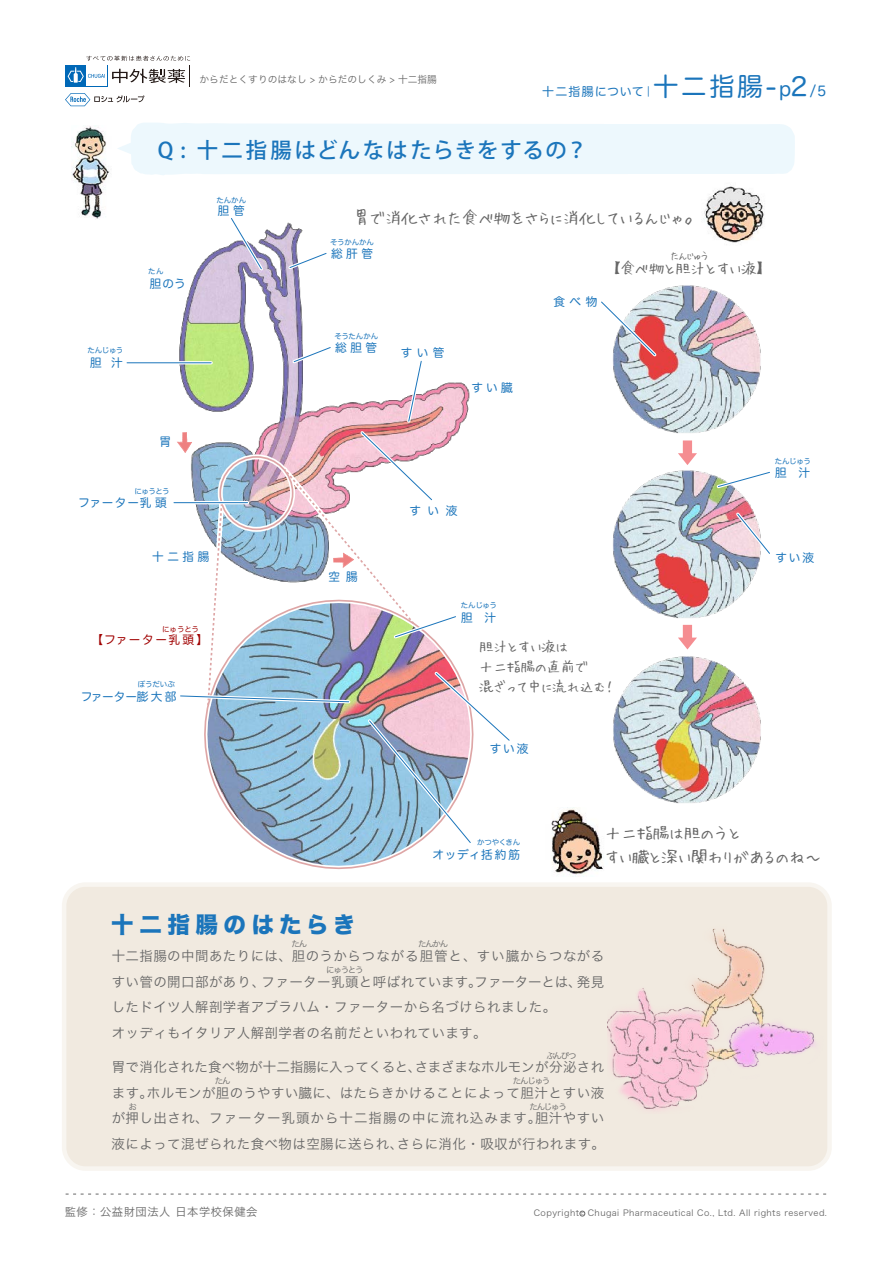
<style>
.page{position:relative;width:893px;height:1263px;background:#fff}
.page>*{position:absolute;margin:0;border:0;box-sizing:border-box;transform-origin:0 0}
.t1{font:22.5px "Hira Kaku Std N W8";letter-spacing:.24em;color:#1b75bb}
.t2{font:500 21.3px "Koz Go Pro";letter-spacing:.09em;color:#1b75bb}
.t3{font:16.5px/24px "Hui Font P";letter-spacing:-.025em;color:#666}
.t4{font:15px "Hui Font P";letter-spacing:-.025em;color:#666}
.t5{font:14.1px/20px "Hui Font P";letter-spacing:-.025em;color:#666}
.t6{font:13.5px/25.5px "Hira Kaku Pro W3";letter-spacing:.03em;color:#666}
.t7{font:12px "Hira Maru Pro W4";letter-spacing:.075em;color:#1b75bb}
.t8{font:11.7px "Hira Maru Pro W4";letter-spacing:.175em;color:#1b75bb}
.t9{font:11.7px "Hira Maru Pro W4";letter-spacing:.12em;color:#a00000}
.t10{font:11.7px "Hira Maru Pro W4";color:#1b75bb}
.t11{font:11.7px "Hira Maru Pro W4";letter-spacing:.08em;color:#1b75bb}
.t12{font:11.7px "Hira Maru Pro W4";letter-spacing:.065em;color:#1b75bb}
.t13{font:11.25px "Hira Kaku Pro W3";letter-spacing:.05em;color:#666}
.t14{font:10.5px "Hui Font P";letter-spacing:-.125em;color:#666}
.t15{font:9.75px "Hira Kaku Pro W3";color:#666}
.t16{font:8.55px "Hira Kaku Pro W3";letter-spacing:.05em;color:#666}
.t17{font:7.5px "Hira Maru Pro W4";letter-spacing:-.04em;color:#1b75bb}
.t18{font:7.5px "Hira Maru Pro W4";letter-spacing:-.02em;color:#a00000}
.s1{font-family:"Hira Maru Pro N W4";font-size:25.5px}
.s2{font-family:"Hira Maru Pro N W4";font-size:19.5px}
.s3{font-size:13.5px}
.s4{font-size:5.4px}
</style>
<div class="page">
<div style="left:64px;top:884px;width:765px;height:284px;background:#f1eae0;border-radius:21px"></div>
<div style="left:62px;top:882px;width:770px;height:289px;border:4px solid #f8f5f0;border-radius:21px"></div>
<img style="left:551px;top:808px;width:53px;height:68px">
<img style="left:703px;top:186px;width:61px;height:57px">
<img style="left:173px;top:222px;width:130px;height:281px">
<img style="left:607px;top:923px;width:222px;height:190px">
<img style="left:613px;top:285px;width:148px;height:149px">
<img style="left:613px;top:470px;width:147px;height:149px">
<img style="left:613px;top:656px;width:148px;height:148px">
<svg style="left:678px;top:440px;width:19px;height:25px"></svg>
<svg style="left:678px;top:625px;width:19px;height:24px"></svg>
<div style="left:118px;top:123px;width:677px;height:52px;background:#edf8fd"></div>
<img style="left:72px;top:126px;width:38px;height:93px">
<hr style="left:127px;top:361px;width:84px;height:3px;background:#fff">
<hr style="left:174px;top:501px;width:74px;height:3px;background:#fff">
<hr style="left:127px;top:362px;width:84px;height:1px;background:#1b75bb">
<hr style="left:174px;top:502px;width:74px;height:1px;background:#1b75bb">
<svg style="left:601px;top:297px;width:58px;height:62px"></svg>
<svg style="left:227px;top:218px;width:39px;height:55px"></svg>
<svg style="left:286px;top:249px;width:41px;height:23px"></svg>
<svg style="left:186px;top:847px;width:305px;height:40px"></svg>
<svg style="left:733px;top:509px;width:37px;height:49px"></svg>
<svg style="left:714px;top:470px;width:56px;height:21px"></svg>
<img style="left:177px;top:343px;width:333px;height:504px">
<svg style="left:66px;top:1193px;width:761px;height:1px"></svg>
<div style="left:65px;top:65px;width:42px;height:22px;background:#0068b7"></div>
<svg style="left:65px;top:93px;width:79px;height:13px"></svg>
<svg style="left:68px;top:56px;width:122px;height:31px"></svg>
<svg style="left:580px;top:1211px;width:5px;height:5px"></svg>
<p class="t15" style="left:200px;top:70px;width:239px">からだとくすりのはなし &gt; からだのしくみ &gt; 十二指腸</p>
<p class="t7" style="left:542px;top:81px;width:286px">十二指腸について｜<span class="s1">十二指腸-</span><span class="s2">p</span><span class="s1">2</span><span class="s3">/5</span></p>
<h2 class="t2" style="left:158px;top:137px;width:431px">Q : 十二指腸はどんなはたらきをするの？</h2>
<p class="t17" style="left:87px;top:344px;width:38px">たんじゅう</p>
<p class="t8" style="left:90px;top:352px;width:34px">胆 汁</p>
<p class="t17" style="left:148px;top:265px;width:17px">たん</p>
<p class="t8" style="left:150px;top:273px;width:38px">胆のう</p>
<p class="t17" style="left:217px;top:194px;width:31px">たんかん</p>
<p class="t8" style="left:218px;top:201px;width:28px">胆管</p>
<p class="t8" style="left:160px;top:432px;width:13px">胃</p>
<p class="t17" style="left:134px;top:484px;width:37px">にゅうとう</p>
<p class="t11" style="left:78px;top:493px;width:90px">ファーター乳頭</p>
<p class="t8" style="left:152px;top:547px;width:59px">十二指腸</p>
<p class="t18" style="left:162px;top:622px;width:39px">にゅうとう</p>
<p class="t9" style="left:91px;top:629px;width:118px">【ファーター乳頭】</p>
<p class="t17" style="left:138px;top:678px;width:38px">ぼうだいぶ</p>
<p class="t10" style="left:81px;top:686px;width:97px">ファーター膨大部</p>
<p class="t3" style="left:353px;top:205px;width:347px">胃で消化された食べ物をさらに消化しているんじゃ。</p>
<p class="t17" style="left:330px;top:235px;width:46px">そうかんかん</p>
<p class="t8" style="left:331px;top:244px;width:43px">総肝管</p>
<p class="t17" style="left:334px;top:330px;width:45px">そうたんかん</p>
<p class="t8" style="left:335px;top:338px;width:43px">総胆管</p>
<p class="t8" style="left:401px;top:342px;width:45px">すい管</p>
<p class="t8" style="left:472px;top:378px;width:43px">すい臓</p>
<p class="t8" style="left:553px;top:291px;width:45px">食べ物</p>
<p class="t14" style="left:670px;top:248px;width:40px">たんじゅう</p>
<p class="t4" style="left:612px;top:258px;width:155px">【食べ物と胆汁とすい液】</p>
<p class="t8" style="left:329px;top:566px;width:31px">空腸</p>
<p class="t8" style="left:409px;top:501px;width:50px">すい液</p>
<p class="t17" style="left:461px;top:599px;width:38px">たんじゅう</p>
<p class="t8" style="left:461px;top:607px;width:36px">胆 汁</p>
<p class="t5" style="left:479px;top:636px;width:136px">胆汁とすい液は<br>十二指腸の直前で<br>混ざって中に流れ込む！</p>
<p class="t8" style="left:490px;top:739px;width:40px">すい液</p>
<p class="t17" style="left:775px;top:455px;width:38px">たんじゅう</p>
<p class="t8" style="left:775px;top:463px;width:36px">胆 汁</p>
<p class="t8" style="left:775px;top:547px;width:40px">すい液</p>
<p class="t17" style="left:477px;top:836px;width:45px">かつやくきん</p>
<p class="t12" style="left:433px;top:844px;width:89px">オッディ括約筋</p>
<p class="t3" style="left:605px;top:820px;width:218px">十二指腸は胆のうと<br>すい臓と深い関わりがあるのね〜</p>
<h1 class="t1" style="left:111px;top:912px;width:246px">十二指腸のはたらき</h1>
<p class="t6" style="left:112px;top:942px;width:494px">十二指腸の中間あたりには、胆のうからつながる胆管と、すい臓からつながるすい管の開口部があり、ファーター乳頭と呼ばれています。ファーターとは、発見したドイツ人解剖学者アブラハム・ファーターから名づけられました。<br>オッディもイタリア人解剖学者の名前だといわれています。</p>
<p class="t6" style="left:112px;top:1053px;width:495px;text-align:justify">胃で消化された食べ物が十二指腸に入ってくると、さまざまなホルモンが分泌されます。ホルモンが胆のうやすい臓に、はたらきかけることによって胆汁とすい液が押し出され、ファーター乳頭から十二指腸の中に流れ込みます。胆汁やすい液によって混ぜられた食べ物は空腸に送られ、さらに消化・吸収が行われます。</p>
<p class="t13" style="left:65px;top:1202px;width:194px">監修：公益財団法人 日本学校保健会</p>
<p class="t16" style="left:534px;top:1205px;width:295px">Copyright <span class="s4">c</span> Chugai Pharmaceutical Co., Ltd. All rights reserved.</p>
</div>
